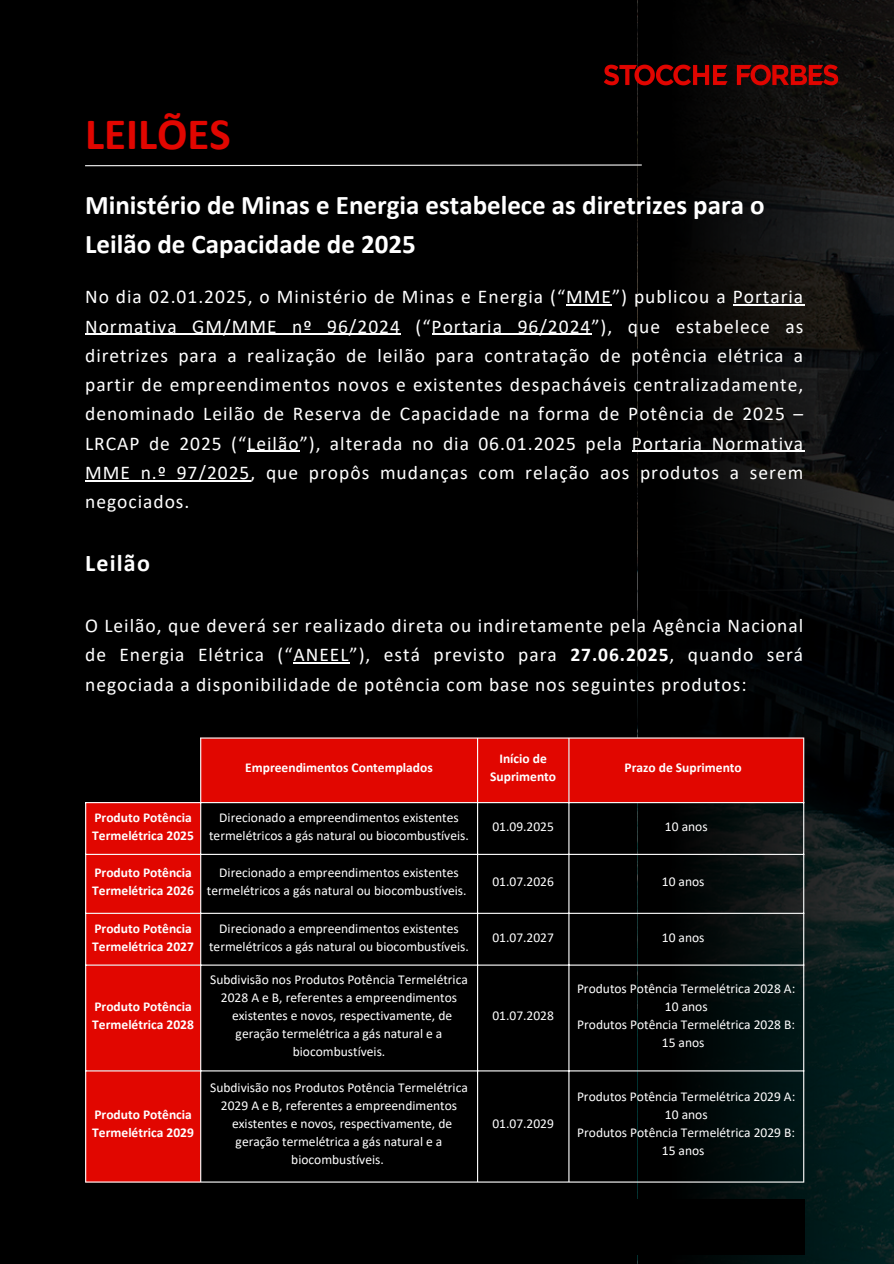
<style>
.page{position:relative;width:894px;height:1264px;background:#fff}
.page>*{position:absolute;margin:0;border:0;box-sizing:border-box;transform-origin:0 0}
.t1{font:700 45px "Calibri";color:#e10600}
.t2{font:700 27px/39.3px "Calibri";color:#fff}
.t3{font:700 24px "Calibri";letter-spacing:.05em;color:#fff}
.t4{font:19.5px/29.2px "Calibri";letter-spacing:.05em;color:#fff;text-align:justify}
.t5{font:13.5px/18px "Calibri";color:#fff;text-align:center}
.t6{font:700 13.5px/18px "Calibri";color:#fff}
.s1{font-weight:700}
</style>
<div class="page">
<div style="left:0;top:0;width:893px;height:1263px;background:#000"></div>
<img style="left:638px;top:0;width:255px;height:1263px">
<img style="left:604px;top:61px;width:236px;height:28px">
<svg style="left:85px;top:164px;width:557px;height:3px"></svg>
<div style="left:85px;top:1198px;width:719px;height:56px;background:#000"></div>
<svg style="left:86px;top:738px;width:716px;height:443px"></svg>
<hr style="left:85px;top:738px;width:1px;height:443px;background:#fff">
<hr style="left:200px;top:738px;width:1px;height:443px;background:#fff">
<hr style="left:477px;top:738px;width:1px;height:443px;background:#fff">
<hr style="left:568px;top:738px;width:1px;height:443px;background:#fff">
<hr style="left:802px;top:738px;width:2px;height:443px;background:#fff">
<hr style="left:85px;top:737px;width:719px;height:1px;background:#fff">
<hr style="left:85px;top:802px;width:719px;height:1px;background:#fff">
<hr style="left:85px;top:853px;width:719px;height:2px;background:#fff">
<hr style="left:85px;top:912px;width:719px;height:1px;background:#fff">
<hr style="left:85px;top:964px;width:719px;height:1px;background:#fff">
<hr style="left:85px;top:1070px;width:719px;height:1px;background:#fff">
<hr style="left:85px;top:1181px;width:719px;height:1px;background:#fff">
<hr style="left:566px;top:304px;width:46px;height:1px;background:#fff">
<hr style="left:732px;top:304px;width:72px;height:1px;background:#fff">
<hr style="left:85px;top:334px;width:316px;height:1px;background:#fff">
<hr style="left:431px;top:334px;width:160px;height:1px;background:#fff">
<hr style="left:247px;top:451px;width:52px;height:1px;background:#fff">
<hr style="left:631px;top:451px;width:173px;height:1px;background:#fff">
<hr style="left:85px;top:480px;width:165px;height:1px;background:#fff">
<hr style="left:293px;top:662px;width:56px;height:1px;background:#fff">
<div style="left:78px;top:732px;width:122px;height:69px;background:#000"></div>
<p class="t1" style="left:85px;top:115px;width:147px">LEILÕES</p>
<p class="t2" style="left:85px;top:187px;width:681px">Ministério de Minas e Energia estabelece as diretrizes para o<br>Leilão de Capacidade de 2025</p>
<p class="t4" style="left:85px;top:284px;width:719px">No dia 02.01.2025, o Ministério de Minas e Energia (“MME”) publicou a Portaria Normativa GM/MME nº 96/2024 (“Portaria 96/2024”), que estabelece as diretrizes para a realização de leilão para contratação de potência elétrica a partir de empreendimentos novos e existentes despacháveis centralizadamente, denominado Leilão de Reserva de Capacidade na forma de Potência de 2025 – LRCAP de 2025 (“Leilão”), alterada no dia 06.01.2025 pela Portaria Normativa MME n.º 97/2025, que propôs mudanças com relação aos produtos a serem negociados.</p>
<p class="t3" style="left:85px;top:553px;width:66px">Leilão</p>
<p class="t4" style="left:85px;top:612px;width:719px">O Leilão, que deverá ser realizado direta ou indiretamente pela Agência Nacional de Energia Elétrica (“ANEEL”), está previsto para <span class="s1">27.06.2025</span>, quando será negociada a disponibilidade de potência com base nos seguintes produtos:</p>
<p class="t6" style="left:245px;top:760px;width:189px">Empreendimentos Contemplados</p>
<p class="t6" style="left:490px;top:751px;width:67px;text-align:center">Início de<br>Suprimento</p>
<p class="t6" style="left:624px;top:760px;width:119px">Prazo de Suprimento</p>
<h1 class="t6" style="left:92px;top:809px;width:103px">Produto Potência<br>Termelétrica 2025</h1>
<p class="t5" style="left:209px;top:809px;width:261px">Direcionado a empreendimentos existentes termelétricos a gás natural ou biocombustíveis.</p>
<h2 class="t5" style="left:492px;top:818px;width:63px">01.09.2025</h2>
<p class="t5" style="left:664px;top:818px;width:44px">10 anos</p>
<h3 class="t6" style="left:92px;top:864px;width:103px">Produto Potência<br>Termelétrica 2026</h3>
<p class="t5" style="left:207px;top:864px;width:261px">Direcionado a empreendimentos existentes termelétricos a gás natural ou biocombustíveis.</p>
<p class="t5" style="left:492px;top:873px;width:63px">01.07.2026</p>
<p class="t5" style="left:661px;top:873px;width:44px">10 anos</p>
<p class="t6" style="left:92px;top:920px;width:103px">Produto Potência<br>Termelétrica 2027</p>
<p class="t5" style="left:209px;top:920px;width:261px">Direcionado a empreendimentos existentes termelétricos a gás natural ou biocombustíveis.</p>
<p class="t5" style="left:492px;top:929px;width:63px">01.07.2027</p>
<p class="t5" style="left:661px;top:929px;width:44px">10 anos</p>
<p class="t6" style="left:92px;top:998px;width:103px">Produto Potência<br>Termelétrica 2028</p>
<p class="t6" style="left:92px;top:1106px;width:103px">Produto Potência<br>Termelétrica 2029</p>
<p class="t5" style="left:210px;top:971px;width:259px">Subdivisão nos Produtos Potência Termelétrica<br>2028 A e B, referentes a empreendimentos</p>
<p class="t5" style="left:232px;top:1007px;width:221px">existentes e novos, respectivamente, de geração termelétrica a gás natural e a biocombustíveis.</p>
<p class="t5" style="left:492px;top:1007px;width:63px">01.07.2028</p>
<p class="t5" style="left:210px;top:1079px;width:259px">Subdivisão nos Produtos Potência Termelétrica<br>2029 A e B, referentes a empreendimentos</p>
<p class="t5" style="left:232px;top:1115px;width:221px">existentes e novos, respectivamente, de</p>
<p class="t5" style="left:235px;top:1133px;width:208px">geração termelétrica a gás natural e a</p>
<p class="t5" style="left:291px;top:1151px;width:94px">biocombustíveis.</p>
<p class="t5" style="left:492px;top:1115px;width:63px">01.07.2029</p>
<p class="t5" style="left:577px;top:980px;width:220px">Produtos Potência Termelétrica 2028 A:<br>10 anos</p>
<p class="t5" style="left:577px;top:1016px;width:219px">Produtos Potência Termelétrica 2028 B:<br>15 anos</p>
<p class="t5" style="left:577px;top:1088px;width:220px">Produtos Potência Termelétrica 2029 A:<br>10 anos</p>
<p class="t5" style="left:577px;top:1124px;width:219px">Produtos Potência Termelétrica 2029 B:<br>15 anos</p>
</div>
